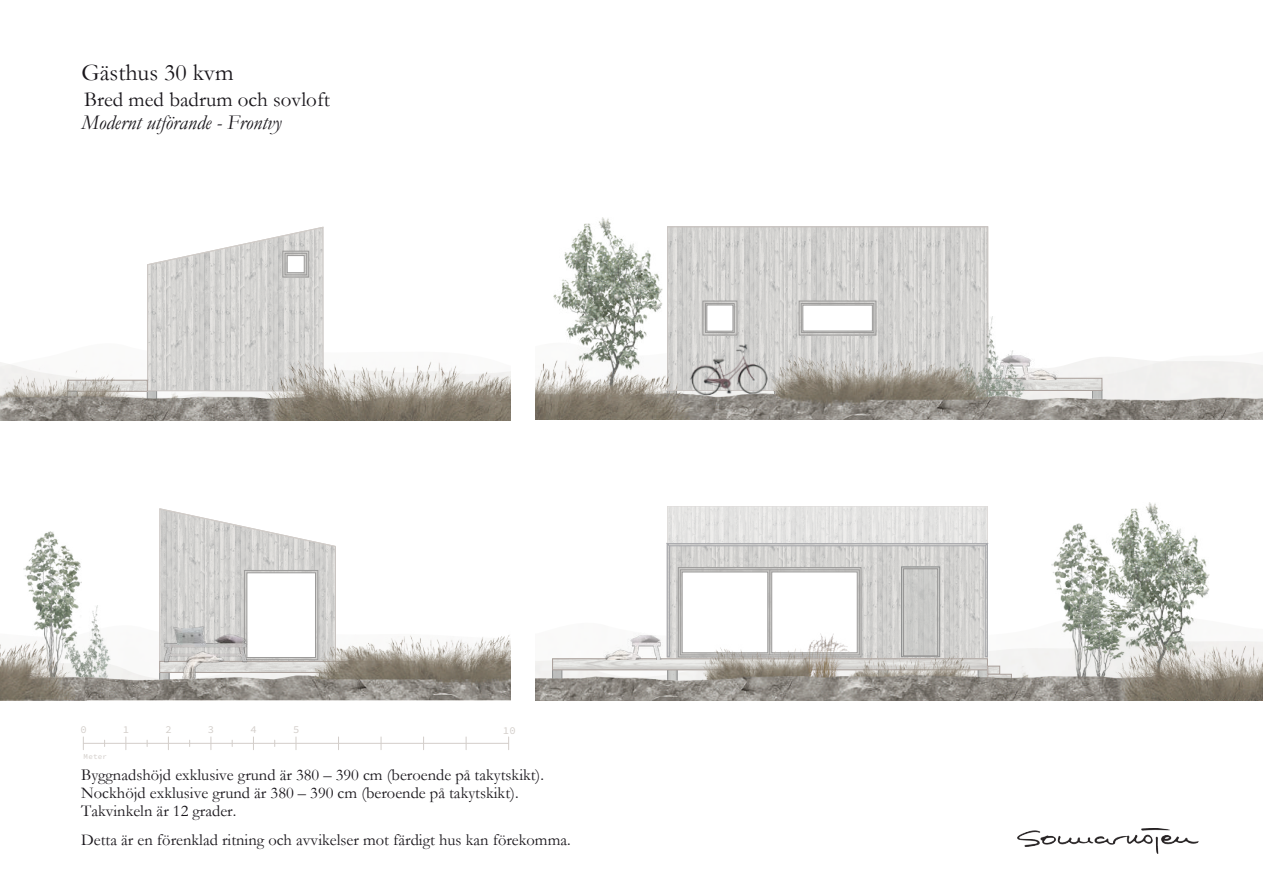
<style>
.page{position:relative;width:1263px;height:893px;background:#fff}
.page>*{position:absolute;margin:0;border:0;box-sizing:border-box;transform-origin:0 0}
.t1{font:24px "Garamond";color:#18151a}
.t2{font:italic 21px "Garamond";color:#18151a}
.t3{font:21px "Garamond";color:#18151a}
.t4{font:16.5px/18px "Garamond";color:#18151a}
.t5{font:10.5px "Source Code Variable";color:#d3ceca}
.t6{font:7.5px "Source Code Variable";letter-spacing:.03em;color:#d3ceca}
</style>
<div class="page">
<img style="left:535px;top:502px;width:728px;height:198px">
<img style="left:535px;top:217px;width:728px;height:203px">
<img style="left:0;top:420px;width:510px;height:1px">
<svg style="left:0;top:508px;width:510px;height:192px"></svg>
<svg style="left:0;top:226px;width:510px;height:194px"></svg>
<hr style="left:668px;top:226px;width:320px;height:1px;background:#cac5c2">
<img style="left:1017px;top:828px;width:181px;height:25px">
<svg style="left:667px;top:543px;width:321px;height:114px"></svg>
<div style="left:703px;top:301px;width:34px;height:34px;background:#a7a6a5;border:1px solid #9c9b9a"></div>
<div style="left:705px;top:303px;width:29px;height:30px;border:1px solid #9c9b9a"></div>
<div style="left:707px;top:305px;width:26px;height:26px;background:#fff;border:1px solid #9c9b9a"></div>
<svg style="left:799px;top:301px;width:77px;height:34px"></svg>
<svg style="left:801px;top:303px;width:73px;height:30px"></svg>
<hr style="left:83px;top:743px;width:426px;height:1px;background:#d3ceca">
<svg style="left:83px;top:737px;width:1px;height:13px"></svg>
<svg style="left:125px;top:737px;width:1px;height:13px"></svg>
<svg style="left:168px;top:737px;width:1px;height:13px"></svg>
<svg style="left:211px;top:737px;width:1px;height:13px"></svg>
<svg style="left:253px;top:737px;width:1px;height:13px"></svg>
<svg style="left:296px;top:737px;width:1px;height:13px"></svg>
<svg style="left:338px;top:737px;width:1px;height:13px"></svg>
<svg style="left:381px;top:737px;width:1px;height:13px"></svg>
<svg style="left:423px;top:737px;width:1px;height:13px"></svg>
<svg style="left:466px;top:737px;width:1px;height:13px"></svg>
<svg style="left:508px;top:737px;width:1px;height:13px"></svg>
<h1 class="t1" style="left:81px;top:57px;width:154px">Gästhus 30 kvm</h1>
<p class="t2" style="left:81px;top:108px;width:202px">Modernt utförande - Frontvy</p>
<p class="t3" style="left:84px;top:85px;width:247px">Bred med badrum och sovloft</p>
<p class="t5" style="left:80px;top:722px;width:8px">0</p>
<p class="t5" style="left:123px;top:722px;width:8px">1</p>
<p class="t5" style="left:165px;top:722px;width:8px">2</p>
<p class="t5" style="left:208px;top:722px;width:8px">3</p>
<p class="t5" style="left:250px;top:722px;width:8px">4</p>
<p class="t5" style="left:293px;top:722px;width:8px">5</p>
<p class="t5" style="left:503px;top:722px;width:14px">10</p>
<p class="t6" style="left:84px;top:751px;width:25px">Meter</p>
<p class="t4" style="left:81px;top:766px;width:464px">Byggnadshöjd exklusive grund är 380 – 390 cm (beroende på takytskikt).<br>Nockhöjd exklusive grund är 380 – 390 cm (beroende på takytskikt).<br>Takvinkeln är 12 grader.</p>
<p class="t4" style="left:81px;top:830px;width:491px">Detta är en förenklad ritning och avvikelser mot färdigt hus kan förekomma.</p>
</div>
